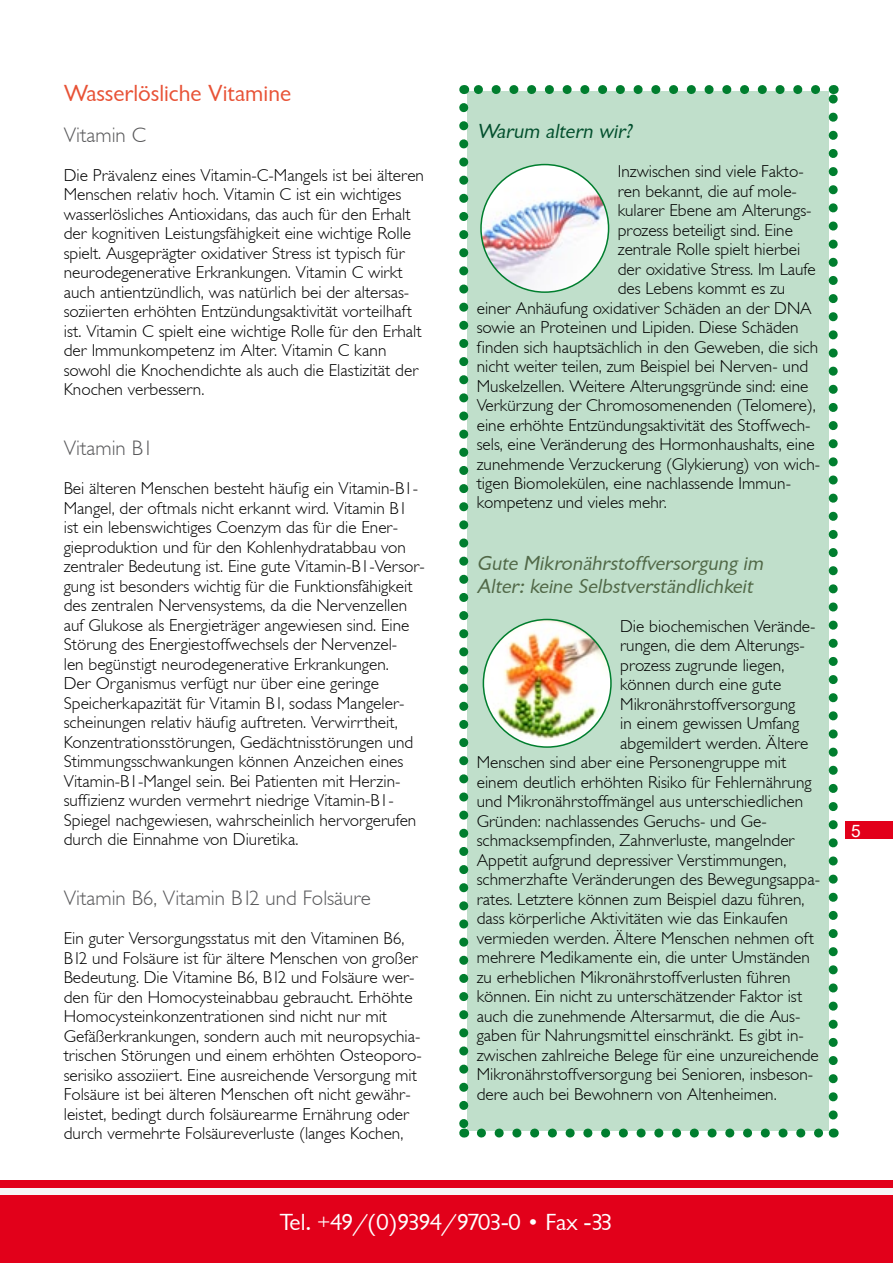
<style>
.page{position:relative;width:893px;height:1263px;background:#fff}
.page>*{position:absolute;margin:0;border:0;box-sizing:border-box;transform-origin:0 0}
.t1{font:24px "Garrison Sans";letter-spacing:-.075em;color:#fff}
.t2{font:24px "Garrison Sans";color:#e85236}
.t3{font:italic 21px/22.5px "Garrison Sans";color:#516847}
.t4{font:21px "Garrison Light Sans";color:#58585a}
.t5{font:italic 21px "Garrison Sans";color:#024f2d}
.t6{font:17.25px/19.5px "Garrison Light Sans";color:#000}
.t7{font:17.25px "Arial";color:#fff}
.t8{font:16.5px "Arial";color:#fff}
.s1{font-family:"Garrison Light Sans"}
</style>
<div class="page">
<div style="left:0;top:1181px;width:893px;height:82px;background:#e2001a"></div>
<div style="left:0;top:1188px;width:893px;height:7px;background:#f6f6f6"></div>
<div style="left:845px;top:822px;width:48px;height:17px;background:#e2001a"></div>
<div style="left:468px;top:91px;width:361px;height:1040px;background:#c0dfcb"></div>
<svg style="left:481px;top:1128px;width:342px;height:9px"></svg>
<svg style="left:473px;top:85px;width:343px;height:9px"></svg>
<svg style="left:459px;top:108px;width:9px;height:1029px"></svg>
<svg style="left:829px;top:85px;width:9px;height:1030px"></svg>
<img style="left:481px;top:165px;width:128px;height:127px;border-radius:64px">
<img style="left:483px;top:619px;width:128px;height:128px;border-radius:64px">
<h1 class="t2" style="left:64px;top:81px;width:229px">Wasserlösliche Vitamine</h1>
<p class="t4" style="left:64px;top:123px;width:84px">Vitamin C</p>
<p class="t6" style="left:64px;top:165px;width:362px">Die Prävalenz eines Vitamin-C-Mangels ist bei älteren Menschen relativ hoch. Vitamin C ist ein wichtiges wasserlösliches Antioxidans, das auch für den Erhalt der kognitiven Leistungsfähigkeit eine wichtige Rolle spielt. Ausgeprägter oxidativer Stress ist typisch für neurodegenerative Erkrankungen. Vitamin C wirkt auch antientzündlich, was natürlich bei der altersas&shy;soziierten erhöhten Entzündungsaktivität vorteilhaft ist. Vitamin C spielt eine wichtige Rolle für den Erhalt der Immunkompetenz im Alter. Vitamin C kann sowohl die Knochendichte als auch die Elastizität der Knochen verbessern.</p>
<p class="t4" style="left:64px;top:437px;width:91px">Vitamin B1</p>
<p class="t6" style="left:64px;top:479px;width:363px">Bei älteren Menschen besteht häufig ein Vitamin-B1- Mangel, der oftmals nicht erkannt wird. Vitamin B1 ist ein lebenswichtiges Coenzym das für die Ener&shy;gieproduktion und für den Kohlenhydratabbau von zentraler Bedeutung ist. Eine gute Vitamin-B1-Versor&shy;gung ist besonders wichtig für die Funktionsfähigkeit des zentralen Nervensystems, da die Nervenzellen auf Glukose als Energieträger angewiesen sind. Eine Störung des Energiestoffwechsels der Nervenzel-<br>len begünstigt neurodegenerative Erkrankungen.<br>Der Organismus verfügt nur über eine geringe Speicherkapazität für Vitamin B1, sodass Mangeler&shy;scheinungen relativ häufig auftreten. Verwirrtheit, Konzentrationsstörungen, Gedächtnisstörungen und Stimmungsschwankungen können Anzeichen eines Vitamin-B1-Mangel sein. Bei Patienten mit Herzin&shy;suffizienz wurden vermehrt niedrige Vitamin-B1- Spiegel nachgewiesen, wahrscheinlich hervorgerufen durch die Einnahme von Diuretika.</p>
<p class="t4" style="left:64px;top:887px;width:309px">Vitamin B6, Vitamin B12 und Folsäure</p>
<p class="t6" style="left:64px;top:929px;width:360px">Ein guter Versorgungsstatus mit den Vitaminen B6, B12 und Folsäure ist für ältere Menschen von großer Bedeutung. Die Vitamine B6, B12 und Folsäure wer&shy;den für den Homocysteinabbau gebraucht. Erhöhte Homocysteinkonzentrationen sind nicht nur mit Gefäßerkrankungen, sondern auch mit neuropsychia&shy;trischen Störungen und einem erhöhten Osteoporo&shy;serisiko assoziiert. Eine ausreichende Versorgung mit Folsäure ist bei älteren Menschen oft nicht gewähr&shy;leistet, bedingt durch folsäurearme Ernährung oder durch vermehrte Folsäureverluste (langes Kochen,</p>
<p class="t5" style="left:477px;top:120px;width:161px">Warum altern wir?</p>
<p class="t6" style="left:618px;top:162px;width:188px">Inzwischen sind viele Fakto-</p>
<p class="t6" style="left:618px;top:181px;width:181px">ren bekannt, die auf mole-</p>
<p class="t6" style="left:618px;top:201px;width:195px">kularer Ebene am Alterungs-</p>
<p class="t6" style="left:618px;top:220px;width:177px">prozess beteiligt sind. Eine</p>
<p class="t6" style="left:618px;top:240px;width:184px">zentrale Rolle spielt hierbei</p>
<p class="t6" style="left:618px;top:259px;width:199px">der oxidative Stress. Im Laufe</p>
<p class="t6" style="left:618px;top:279px;width:169px">des Lebens kommt es zu</p>
<p class="t6" style="left:477px;top:298px;width:337px">einer Anhäufung oxidativer Schäden an der DNA</p>
<p class="t6" style="left:477px;top:318px;width:323px">sowie an Proteinen und Lipiden. Diese Schäden</p>
<p class="t6" style="left:477px;top:337px;width:343px">finden sich hauptsächlich in den Geweben, die sich</p>
<p class="t6" style="left:477px;top:357px;width:333px">nicht weiter teilen, zum Beispiel bei Nerven- und</p>
<p class="t6" style="left:477px;top:376px;width:333px">Muskelzellen. Weitere Alterungsgründe sind: eine</p>
<p class="t6" style="left:477px;top:396px;width:341px">Verkürzung der Chromosomenenden (Telomere),</p>
<p class="t6" style="left:477px;top:415px;width:335px">eine erhöhte Entzündungsaktivität des Stoffwech-</p>
<p class="t6" style="left:477px;top:435px;width:340px">sels, eine Veränderung des Hormonhaushalts, eine</p>
<p class="t6" style="left:477px;top:454px;width:345px">zunehmende Verzuckerung (Glykierung) von wich-</p>
<p class="t6" style="left:477px;top:474px;width:316px">tigen Biomolekülen, eine nachlassende Immun-</p>
<p class="t6" style="left:477px;top:493px;width:192px">kompetenz und vieles mehr.</p>
<p class="t3" style="left:477px;top:552px;width:292px">Gute Mikronährstoffversorgung im<br>Alter: keine Selbstverständlichkeit</p>
<p class="t6" style="left:620px;top:616px;width:197px">Die biochemischen Verände-</p>
<p class="t6" style="left:620px;top:636px;width:186px">rungen, die dem Alterungs-</p>
<p class="t6" style="left:620px;top:655px;width:166px">prozess zugrunde liegen,</p>
<p class="t6" style="left:620px;top:675px;width:163px">können durch eine gute</p>
<p class="t6" style="left:620px;top:694px;width:177px">Mikronährstoffversorgung</p>
<p class="t6" style="left:620px;top:714px;width:181px">in einem gewissen Umfang</p>
<p class="t6" style="left:620px;top:733px;width:190px">abgemildert werden. Ältere</p>
<p class="t6" style="left:477px;top:753px;width:311px">Menschen sind aber eine Personengruppe mit</p>
<p class="t6" style="left:477px;top:772px;width:336px">einem deutlich erhöhten Risiko für Fehlernährung</p>
<p class="t6" style="left:477px;top:792px;width:328px">und Mikronährstoffmängel aus unterschiedlichen</p>
<p class="t6" style="left:477px;top:811px;width:292px">Gründen: nachlassendes Geruchs- und Ge-</p>
<p class="t6" style="left:477px;top:831px;width:319px">schmacksempfinden, Zahnverluste, mangelnder</p>
<p class="t6" style="left:477px;top:850px;width:311px">Appetit aufgrund depressiver Verstimmungen,</p>
<p class="t6" style="left:477px;top:870px;width:345px">schmerzhafte Veränderungen des Bewegungsappa-</p>
<p class="t6" style="left:477px;top:889px;width:329px">rates. Letztere können zum Beispiel dazu führen,</p>
<p class="t6" style="left:477px;top:909px;width:313px">dass körperliche Aktivitäten wie das Einkaufen</p>
<p class="t6" style="left:477px;top:928px;width:339px">vermieden werden. Ältere Menschen nehmen oft</p>
<p class="t6" style="left:477px;top:948px;width:335px">mehrere Medikamente ein, die unter Umständen</p>
<p class="t6" style="left:477px;top:967px;width:315px">zu erheblichen Mikronährstoffverlusten führen</p>
<p class="t6" style="left:477px;top:987px;width:327px">können. Ein nicht zu unterschätzender Faktor ist</p>
<p class="t6" style="left:477px;top:1006px;width:325px">auch die zunehmende Altersarmut, die die Aus-</p>
<p class="t6" style="left:477px;top:1026px;width:329px">gaben für Nahrungsmittel einschränkt. Es gibt in-</p>
<p class="t6" style="left:477px;top:1045px;width:344px">zwischen zahlreiche Belege für eine unzureichende</p>
<p class="t6" style="left:477px;top:1064px;width:338px">Mikronährstoffversorgung bei Senioren, insbeson-</p>
<p class="t6" style="left:477px;top:1084px;width:302px">dere auch bei Bewohnern von Altenheimen.</p>
<h1 class="t1" style="left:280px;top:1209px;width:335px">Tel. +49/(0)9394/9703-0 <span class="s1">•</span> Fax -33</h1>
<p class="t7" style="left:851px;top:819px;width:11px">5</p>
<p class="t8" style="left:850px;top:819px;width:11px">5</p>
</div>
